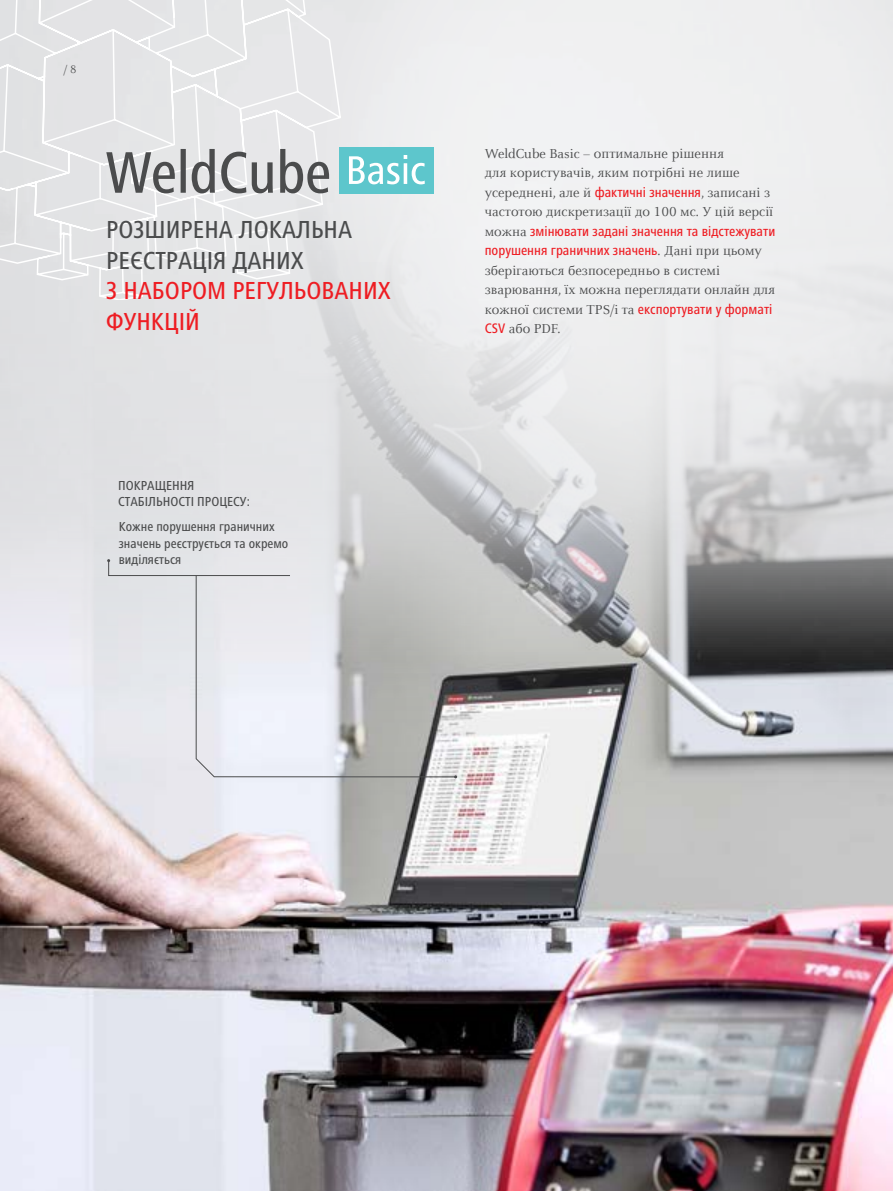
<style>
.page{position:relative;width:893px;height:1191px;background:#fff}
.page>*{position:absolute;margin:0;border:0;box-sizing:border-box;transform-origin:0 0}
.t1{font:500 condensed 25.5px/30.6px "Frutiger Next LTW1 G";color:#4b4c4d}
.t2{font:500 condensed 25.5px/30.6px "Frutiger Next LTW1 G";color:#ee1d23}
.t3{font:14.25px/19.5px "Celeste Offc Pro";color:#4b4c4d}
.t4{font:500 condensed 14.25px/19.5px "Frutiger Next LTW1 G";color:#ee1d23}
.t5{font:500 condensed 13.5px/16.2px "Frutiger Next LTW1 G";color:#4b4c4d}
.t6{font:12px "Celeste Offc Pro";color:#4b4c4d}
.s1{font-family:"Frutiger Next LTW1 G";font-weight:500;font-stretch:condensed;color:#ee1d23}
.s2{font-family:"Celeste Offc Pro";font-weight:400;font-stretch:normal;color:#4b4c4d}
</style>
<div class="page">
<img style="left:0;top:659px;width:893px;height:532px">
<img style="left:0;top:300px;width:893px;height:359px">
<svg style="left:314px;top:0;width:579px;height:541px;fill:#ecedee"></svg>
<svg style="left:195px;top:574px;width:261px;height:203px;background:#d0d1d3"></svg>
<div style="left:107px;top:559px;width:184px;height:17px;background:#e3e4e8"></div>
<svg style="left:0;top:0;width:340px;height:300px;background:#e5e6e7"></svg>
<svg style="left:106px;top:149px;width:223px;height:44px;background:#b2b3b4"></svg>
<div style="left:339px;top:147px;width:95px;height:47px;background:#5dc6cc"></div>
<svg style="left:349px;top:155px;width:76px;height:29px"></svg>
<p class="t6" style="left:64px;top:61px;width:14px">/ 8</p>
<h1 class="t1" style="left:106px;top:214px;width:247px">РОЗШИРЕНА ЛОКАЛЬНА<br>РЕЄСТРАЦІЯ ДАНИХ</h1>
<h1 class="t2" style="left:106px;top:275px;width:286px">З НАБОРОМ РЕГУЛЬОВАНИХ<br>ФУНКЦІЙ</h1>
<p class="t5" style="left:118px;top:477px;width:133px">ПОКРАЩЕННЯ<br>СТАБІЛЬНОСТІ ПРОЦЕСУ:</p>
<p class="t5" style="left:119px;top:519px;width:171px">Кожне порушення граничних значень реєструється та окремо виділяється</p>
<p class="t3" style="left:485px;top:143px;width:290px">WeldCube Basic – оптимальне рішення<br>для користувачів, яким потрібні не лише усереднені, але й <span class="s1">фактичні значення</span>, записані з частотою дискретизації до 100 мс. У цій версії</p>
<p class="t4" style="left:485px;top:221px;width:292px"><span class="s2">можна</span> змінювати задані значення та відстежувати порушення граничних значень<span class="s2">. Дані при цьому</span></p>
<p class="t3" style="left:485px;top:260px;width:292px">зберігаються безпосередньо в системі зварювання, їх можна переглядати онлайн для кожної системи TPS/i та <span class="s1">експортувати у форматі CSV</span> або PDF.</p>
</div>
